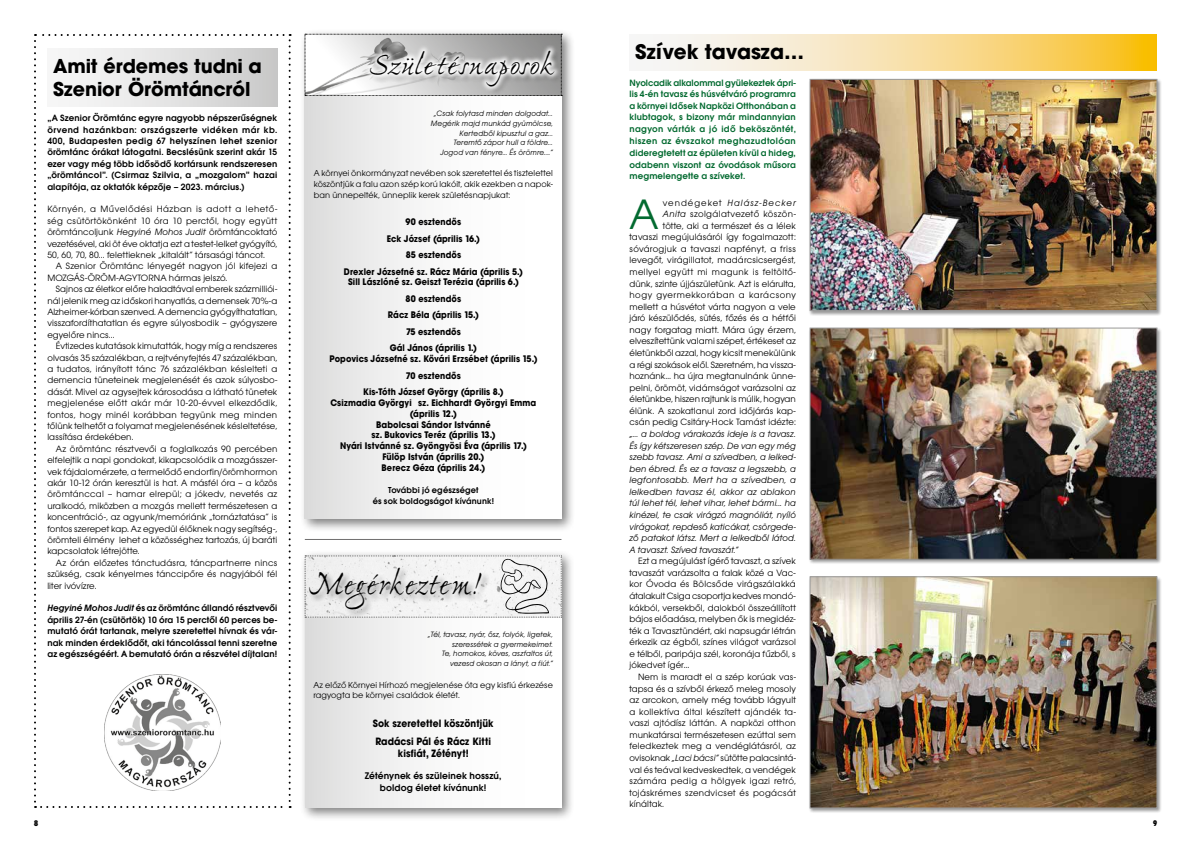
<style>
.page{position:relative;width:1191px;height:842px;background:#fff}
.page>*{position:absolute;margin:0;border:0;box-sizing:border-box;transform-origin:0 0}
.t1{font:44.2px "Avant Garde Gothic Bk PFL";color:#036a30}
.t2{font:35.1px "Ex Ponto PFL";letter-spacing:-.015em;color:#000}
.t3{font:31.1px "Ex Ponto PFL";letter-spacing:-.005em;color:#000;scale:1.15 1}
.t4{font:700 20px "Avant Garde PFL";color:#000}
.t5{font:700 19px/22.8px "Avant Garde PFL";color:#000}
.t6{font:700 10px/17.7px "Avant Garde PFL";letter-spacing:.015em;color:#000;scale:.91 1}
.t7{font:10px/12px "Avant Garde Gothic Dm PFL";letter-spacing:.01em;color:#000;text-align:center}
.t8{font:9.5px/11.6px "Avant Garde Gothic Bk PFL";letter-spacing:.01em;color:#000;text-align:justify}
.t9{font:9.5px/11.4px "Avant Garde Gothic Dm PFL";letter-spacing:.01em;color:#000;text-align:justify}
.t10{font:italic 9.5px/11.6px "Avant Garde Gothic Bk PFL";letter-spacing:.01em;color:#000;text-align:justify}
.t11{font:9.5px/11.7px "Avant Garde Gothic Dm PFL";letter-spacing:.01em;color:#036a30;text-align:justify}
.t12{font:700 9px/16.5px "Avant Garde PFL";letter-spacing:.02em;color:#000;text-align:center;scale:.91 1}
.t13{font:9px/10.8px "Avant Garde Gothic Bk PFL";letter-spacing:.01em;color:#000;text-align:justify}
.t14{font:9px/10.8px "Avant Garde Gothic Dm PFL";letter-spacing:.015em;color:#000;text-align:center}
.t15{font:italic 8px/9.6px "Avant Garde Gothic Bk PFL";letter-spacing:.015em;color:#000;text-align:right}
.t16{font:8px "Futura X Blk Cn PFL";color:#000}
.s1{font-style:italic}
</style>
<div class="page">
<div style="left:299px;top:28px;width:276px;height:504px;background:#000;opacity:.5"></div>
<div style="left:305px;top:34px;width:256px;height:485px;background:linear-gradient(to right,#e2e2e1,#fff)"></div>
<svg style="left:305px;top:34px;width:257px;height:62px"></svg>
<div style="left:369px;top:50px;width:194px;height:46px;background:#000;opacity:.5"></div>
<svg style="left:364px;top:45px;width:197px;height:48px"></svg>
<div style="left:300px;top:550px;width:275px;height:271px;background:#000;opacity:.5"></div>
<div style="left:305px;top:556px;width:256px;height:252px;background:linear-gradient(to right,#e1e1e1,#fff)"></div>
<svg style="left:305px;top:556px;width:257px;height:62px"></svg>
<svg style="left:653px;top:35px;width:504px;height:36px;background:#f8de9c"></svg>
<svg style="left:34px;top:34px;width:257px;height:774px"></svg>
<hr style="left:305px;top:539px;width:256px;height:1px;background:#706f6f">
<div style="left:808px;top:576px;width:353px;height:237px;background:#000;opacity:.4"></div>
<img style="left:812px;top:579px;width:343px;height:227px">
<div style="left:810px;top:577px;width:347px;height:231px;border:1px solid #9a9a9a"></div>
<div style="left:808px;top:78px;width:353px;height:238px;background:#000;opacity:.4"></div>
<img style="left:812px;top:81px;width:343px;height:228px">
<div style="left:810px;top:79px;width:347px;height:232px;border:1px solid #9a9a9a"></div>
<div style="left:808px;top:327px;width:353px;height:238px;background:#000;opacity:.4"></div>
<img style="left:812px;top:330px;width:343px;height:227px">
<div style="left:810px;top:328px;width:347px;height:231px;border:1px solid #9a9a9a"></div>
<img style="left:104px;top:674px;width:116px;height:116px">
<h3 class="t5" style="left:53px;top:54px;width:210px">Amit érdemes tudni a<br>Szenior Örömtáncról</h3>
<p class="t9" style="left:47px;top:112px;width:231px">„A Szenior Örömtánc egyre nagyobb népszerűségnek örvend hazánkban: országszerte vidéken már kb.<br>400, Budapesten pedig 67 helyszínen lehet szenior örömtánc órákat látogatni. Becslésünk szerint akár 15 ezer vagy még több idősödő kortársunk rendszeresen „örömtáncol”. (Csirmaz Szilvia, a „mozgalom” hazai alapítója, az oktatók képzője – 2023. március.)</p>
<p class="t8" style="left:47px;top:203px;width:231px">Környén, a Művelődési Házban is adott a lehető&shy;ség csütörtökönként 10 óra 10 perctől, hogy együtt örömtáncoljunk <span class="s1">Hegyiné Mohos Judit</span> örömtáncoktató vezetésével, aki öt éve oktatja ezt a testet-lelket gyógyító, 50, 60, 70, 80... felettieknek „kitalált” társasági táncot.</p>
<p class="t8" style="left:47px;top:260px;width:231px;text-indent:9px">A Szenior Örömtánc lényegét nagyon jól kifejezi a<br>MOZGÁS-ÖRÖM-AGYTORNA hármas jelszó.</p>
<p class="t8" style="left:47px;top:283px;width:231px;text-indent:8px">Sajnos az életkor előre haladtával emberek százmilliói&shy;nál jelenik meg az időskori hanyatlás, a demensek 70%-a Alzheimer-kórban szenved. A demencia gyógyíthatatlan, visszafordíthatatlan és egyre súlyosbodik – gyógyszere egyelőre nincs...</p>
<p class="t8" style="left:47px;top:340px;width:231px;text-indent:9px">Évtizedes kutatások kimutatták, hogy míg a rendszeres olvasás 35 százalékban, a rejtvényfejtés 47 százalékban, a tudatos, irányított tánc 76 százalékban késlelteti a demencia tüneteinek megjelenését és azok súlyosbo&shy;dását. Mivel az agysejtek károsodása a látható tünetek megjelenése előtt akár már 10-20-évvel elkezdődik, fontos, hogy minél korábban tegyünk meg minden tőlünk telhetőt a folyamat megjelenésének késleltetése, lassítása érdekében.</p>
<p class="t8" style="left:47px;top:443px;width:231px;text-indent:9px">Az örömtánc résztvevői a foglalkozás 90 percében elfelejtik a napi gondokat, kikapcsolódik a mozgásszer&shy;vek fájdalomérzete, a termelődő endorfin/örömhormon akár 10-12 órán keresztül is hat. A másfél óra – a közös örömtánccal – hamar elrepül; a jókedv, nevetés az uralkodó, miközben a mozgás mellett természetesen a koncentráció-, az agyunk/memóriánk „tornáztatása” is fontos szerepet kap. Az egyedül élőknek nagy segítség-, örömteli élmény lehet a közösséghez tartozás, új baráti kapcsolatok létrejötte.</p>
<p class="t8" style="left:47px;top:557px;width:231px;text-indent:9px">Az órán előzetes tánctudásra, táncpartnerre nincs szükség, csak kényelmes tánccipőre és nagyjából fél liter ivóvízre.</p>
<p class="t9" style="left:47px;top:602px;width:231px"><span class="s1">Hegyiné Mohos Judit</span> és az örömtánc állandó résztvevői április 27-én (csütörtök) 10 óra 15 perctől 60 perces be&shy;mutató órát tartanak, melyre szeretettel hívnak és vár&shy;nak minden érdeklődőt, aki táncolással tenni szeretne az egészségéért. A bemutató órán a részvétel díjtalan!</p>
<h3 class="t3" style="left:370px;top:49px;width:162px">Születésnaposok</h3>
<p class="t15" style="left:431px;top:109px;width:123px">„Csak folytasd minden dolgodat…<br>Megérik majd munkád gyümölcse,<br>Kertedből kipusztul a gaz...<br>Teremtő zápor hull a földre…<br>Jogod van fényre… És örömre....”</p>
<p class="t13" style="left:314px;top:168px;width:241px">A környei önkormányzat nevében sok szeretettel és tisztelettel köszöntjük a falu azon szép korú lakóit, akik ezekben a napok&shy;ban ünnepelték, ünneplik kerek születésnapjukat:</p>
<p class="t12" style="left:344px;top:214px;width:198px">90 esztendős<br>Eck József (április 16.)<br>85 esztendős<br>Drexler Józsefné sz. Rácz Mária (április 5.)</p>
<p class="t12" style="left:348px;top:274px;width:189px">Sill Lászlóné sz. Geiszt Terézia (április 6.)<br>80 esztendős<br>Rácz Béla (április 15.)<br>75 esztendős<br>Gál János (április 1.)</p>
<p class="t12" style="left:329px;top:350px;width:230px">Popovics Józsefné sz. Kővári Erzsébet (április 15.)<br>70 esztendős<br>Kis-Tóth József György (április 8.)</p>
<p class="t12" style="left:330px;top:397px;width:228px;line-height:10.8px">Csizmadia Györgyi sz. Eichhardt Györgyi Emma (április 12.)<br>Babolcsai Sándor Istvánné<br>sz. Bukovics Teréz (április 13.)<br>Nyári Istvánné sz. Gyöngyösi Éva (április 17.)<br>Fülöp István (április 20.)<br>Berecz Géza (április 24.)</p>
<p class="t14" style="left:373px;top:484px;width:123px">További jó egészséget<br>és sok boldogságot kívánunk!</p>
<h2 class="t2" style="left:311px;top:566px;width:171px">Megérkeztem!</h2>
<p class="t15" style="left:428px;top:630px;width:127px">„Tél, tavasz, nyár, ősz, folyók, ligetek, szeressétek a gyermekeimet.<br>Te, homokos, köves, aszfaltos út, vezesd okosan a lányt, a fiút.”</p>
<p class="t13" style="left:313px;top:679px;width:241px">Az előző Környei Hírhozó megjelenése óta egy kisfiú érkezése ragyogta be környei családok életét.</p>
<p class="t6" style="left:373px;top:714px;width:134px">Sok szeretettel köszöntjük<br>Radácsi Pál és Rácz Kitti</p>
<p class="t6" style="left:398px;top:744px;width:79px">kisfiát, Zétényt!</p>
<p class="t7" style="left:365px;top:770px;width:138px">Zéténynek és szüleinek hosszú, boldog életet kívánunk!</p>
<h3 class="t4" style="left:635px;top:39px;width:169px">Szívek tavasza…</h3>
<p class="t11" style="left:629px;top:77px;width:168px">Nyolcadik alkalommal gyülekeztek ápri&shy;lis 4-én tavasz és húsvétváró programra a környei Idősek Napközi Otthonában a klubtagok, s bizony már mindannyian nagyon várták a jó idő beköszöntét, hiszen az évszakot meghazudtolóan dideregtetett az épületen kívül a hideg, odabenn viszont az óvodások műsora megmelengette a szíveket.</p>
<h1 class="t1" style="left:629px;top:189px;width:30px">A</h1>
<p class="t8" style="left:629px;top:197px;width:168px;text-align:right">vendégeket <span class="s1">Halász-Becker<br>Anita</span> szolgálatvezető köszön-<br>tötte, aki a természet és a lélek<br>tavaszi megújulásáról így fogalmazott: sóvárogjuk a tavaszi napfényt, a friss levegőt, virágillatot, madárcsicsergést, mellyel együtt mi magunk is feltöltő&shy;dünk, szinte újjászületünk. Azt is elárulta, hogy gyermekkorában a karácsony mellett a húsvétot várta nagyon a vele járó készülődés, sütés, főzés és a hétfői nagy forgatag miatt. Mára úgy érzem, elveszítettünk valami szépet, értékeset az életünkből azzal, hogy kicsit menekülünk a régi szokások elől. Szeretném, ha vissza&shy;hoznánk… ha újra megtanulnánk ünne&shy;pelni, örömöt, vidámságot varázsolni az életünkbe, hiszen rajtunk is múlik, hogyan élünk. A szokatlanul zord időjárás kap&shy;csán pedig Csitáry-Hock Tamást idézte:</p>
<p class="t10" style="left:629px;top:428px;width:168px">„… a boldog várakozás ideje is a tavasz.<br>És így kétszeresen szép. De van egy még szebb tavasz. Ami a szívedben, a lelked&shy;ben ébred. És ez a tavasz a legszebb, a legfontosabb. Mert ha a szívedben, a lelkedben tavasz él, akkor az ablakon túl lehet tél, lehet vihar, lehet bármi... ha kinézel, te csak virágzó magnóliát, nyíló virágokat, repdeső katicákat, csörgede&shy;ző patakot látsz. Mert a lelkedből látod.<br>A tavaszt. Szíved tavaszát.”</p>
<p class="t8" style="left:629px;top:555px;width:168px;text-indent:9px">Ezt a megújulást ígérő tavaszt, a szívek tavaszát varázsolta a falak közé a Vac&shy;kor Óvoda és Bölcsőde virágszálakká átalakult Csiga csoportja kedves mondó&shy;kákból, versekből, dalokból összeállított bájos előadása, melyben ők is megidéz&shy;ték a Tavasztündért, aki napsugár létrán érkezik az égből, színes világot varázsol e télből, paripája szél, koronája fűzből, s jókedvet ígér…</p>
<p class="t8" style="left:629px;top:671px;width:168px;text-indent:8px">Nem is maradt el a szép korúak vas&shy;tapsa és a szívből érkező meleg mosoly az arcokon, amely még tovább lágyult a kollektíva által készített ajándék ta&shy;vaszi ajtódísz láttán. A napközi otthon munkatársai természetesen ezúttal sem feledkeztek meg a vendéglátásról, az ovisoknak <span class="s1">„Laci bácsi”</span> sütötte palacsintá&shy;val és teával kedveskedtek, a vendégek számára pedig a hölgyek igazi retró, tojáskrémes szendvicset és pogácsát kínáltak.</p>
<p class="t16" style="left:34px;top:818px;width:5px">8</p>
<p class="t16" style="left:1153px;top:818px;width:5px">9</p>
</div>
